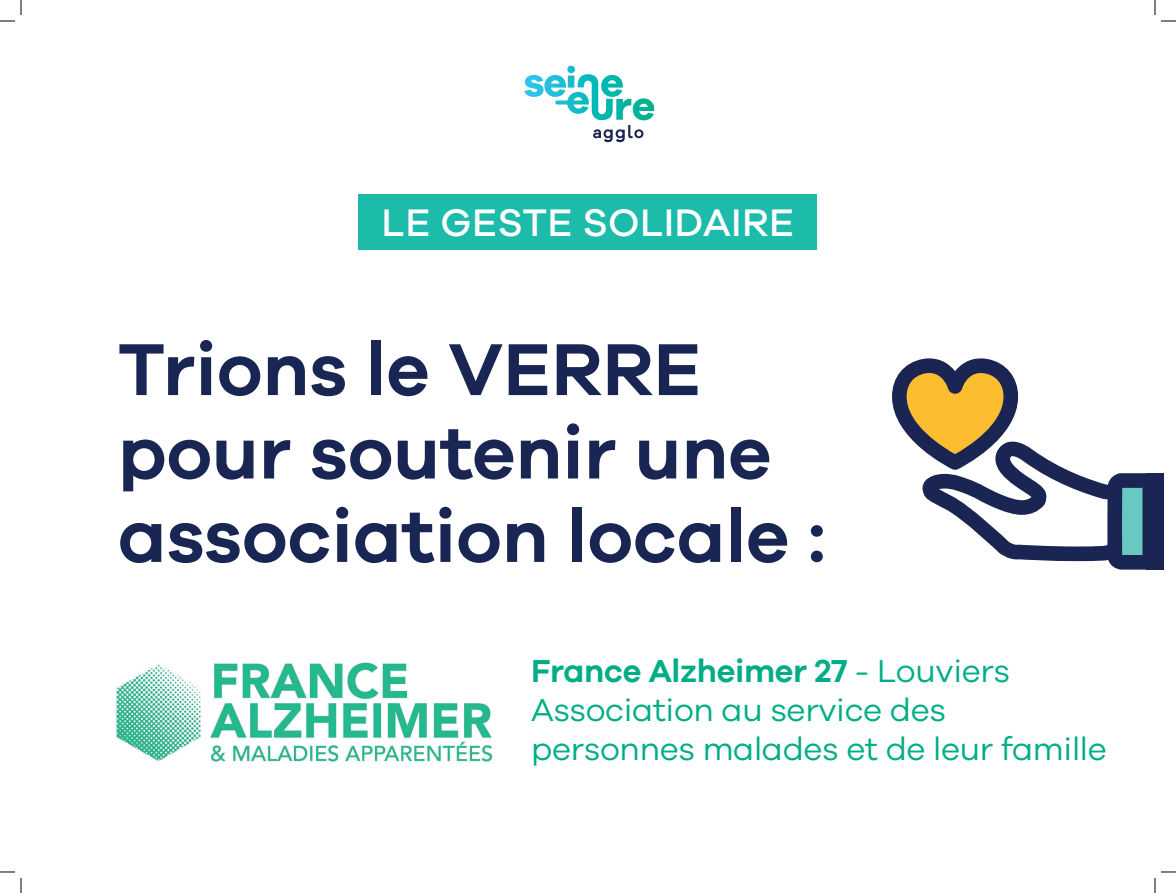
<style>
.page{position:relative;width:1176px;height:893px;background:#fff}
.page>*{position:absolute;margin:0;border:0;box-sizing:border-box;transform-origin:0 0}
.t1{font:600 75.8px/83.4px "Galano Grotesque";color:#192654}
.t2{font:500 39.6px "Galano Grotesque";letter-spacing:.01em;color:#fff}
.t3{font:32.7px/39.2px "Galano Grotesque";letter-spacing:-.01em;color:#00ad86}
.s1{font-weight:600}
</style>
<div class="page">
<div style="left:359px;top:194px;width:458px;height:56px;background:#1dbba9"></div>
<svg style="left:524px;top:66px;width:130px;height:76px"></svg>
<svg style="left:892px;top:358px;width:254px;height:211px"></svg>
<img style="left:116px;top:662px;width:377px;height:100px">
<div style="left:1146px;top:473px;width:17px;height:96px;background:#1a2553"></div>
<svg style="left:0;top:0;width:22px;height:22px"></svg>
<svg style="left:0;top:871px;width:22px;height:21px"></svg>
<svg style="left:1154px;top:0;width:22px;height:22px"></svg>
<svg style="left:1154px;top:871px;width:22px;height:21px"></svg>
<p class="t2" style="left:382px;top:198px;width:414px">LE GESTE SOLIDAIRE</p>
<h1 class="t1" style="left:118px;top:325px;width:709px">Trions le VERRE pour soutenir une association locale :</h1>
<p class="t3" style="left:531px;top:649px;width:577px"><span class="s1">France Alzheimer 27</span> - Louviers<br>Association au service des personnes malades et de leur famille</p>
</div>
